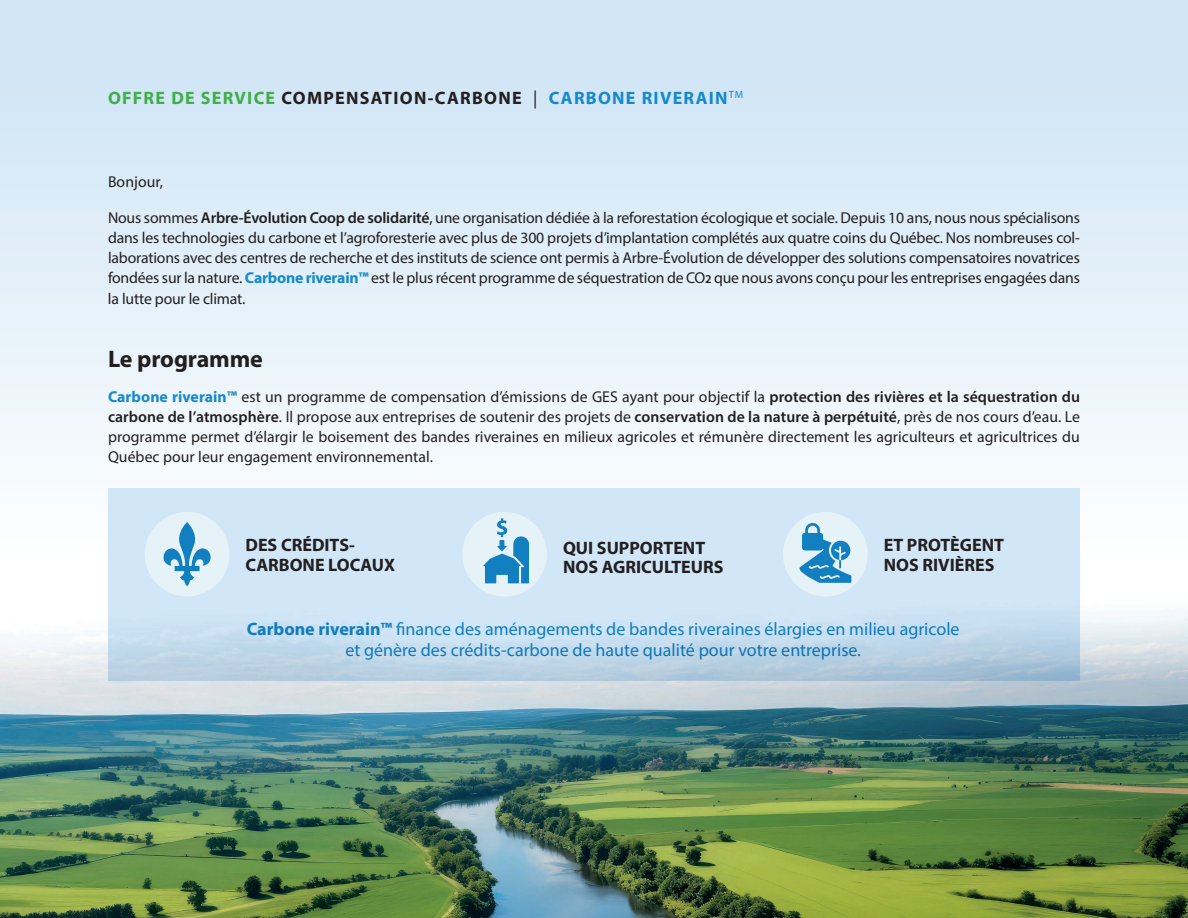
<style>
.page{position:relative;width:1188px;height:918px;background:#fff}
.page>*{position:absolute;margin:0;border:0;box-sizing:border-box;transform-origin:0 0}
.t1{font:700 24px "Myriad Pro";letter-spacing:-.005em;color:#231f20}
.t2{font:18px/21.6px "Myriad Pro";color:#127fc1;text-align:center}
.t3{font:700 18px/19.5px "Myriad Pro";color:#231f20}
.t4{font:700 18px "Myriad Pro";letter-spacing:.07em;color:#231f20}
.t5{font:15.75px/20.2px "Myriad Pro";color:#231f20;text-align:justify}
.s1{color:#40ae49}
.s2{font-weight:400}
.s3{color:#1589cb}
.s4{font-weight:600}
.s5{font-weight:700;color:#1589cb}
.s6{font-weight:600;font-size:12px}
.s7{font-weight:700}
</style>
<div class="page">
<svg style="left:0;top:0;width:1188px;height:457px;background:#dfedf8"></svg>
<div style="left:108px;top:488px;width:972px;height:193px;background:#d1e6f6"></div>
<img style="left:0;top:512px;width:1188px;height:406px">
<p class="t4" style="left:108px;top:86px;width:637px"><span class="s1">OFFRE DE SERVICE</span> COMPENSATION-CARBONE <span class="s2">|</span> <span class="s3">CARBONE RIVERAIN</span><sup>TM</sup></p>
<p class="t5" style="left:108px;top:172px;width:57px">Bonjour,</p>
<p class="t5" style="left:108px;top:207px;width:974px">Nous sommes <span class="s4">Arbre-Évolution Coop de solidarité</span>, une organisation dédiée à la reforestation écologique et sociale. Depuis 10 ans, nous nous spécialisons dans les technologies du carbone et l’agroforesterie avec plus de 300 projets d’implantation complétés aux quatre coins du Québec. Nos nombreuses col&shy;laborations avec des centres de recherche et des instituts de science ont permis à Arbre-Évolution de développer des solutions compensatoires novatrices fondées sur la nature. <span class="s5">Carbone riverain™</span> est le plus récent programme de séquestration de CO<span class="s6">2</span> que nous avons conçu pour les entreprises engagées dans la lutte pour le climat.</p>
<h1 class="t1" style="left:108px;top:343px;width:156px">Le programme</h1>
<p class="t5" style="left:108px;top:386px;width:974px"><span class="s5">Carbone riverain™</span> est un programme de compensation d’émissions de GES ayant pour objectif la <span class="s4">protection des rivières et la séquestration du carbone de l’atmosphère</span>. Il propose aux entreprises de soutenir des projets de <span class="s4">conservation de la nature à perpétuité</span>, près de nos cours d’eau. Le programme permet d’élargir le boisement des bandes riveraines en milieux agricoles et rémunère directement les agriculteurs et agricultrices du Québec pour leur engagement environnemental.</p>
<p class="t3" style="left:246px;top:535px;width:151px">DES CRÉDITS-<br>CARBONE LOCAUX</p>
<p class="t3" style="left:563px;top:537px;width:162px">QUI SUPPORTENT<br>NOS AGRICULTEURS</p>
<p class="t3" style="left:884px;top:535px;width:122px">ET PROTÈGENT<br>NOS RIVIÈRES</p>
<p class="t2" style="left:247px;top:618px;width:714px"><span class="s7">Carbone riverain™</span> finance des aménagements de bandes riveraines élargies en milieu agricole et génère des crédits-carbone de haute qualité pour votre entreprise.</p>
</div>
